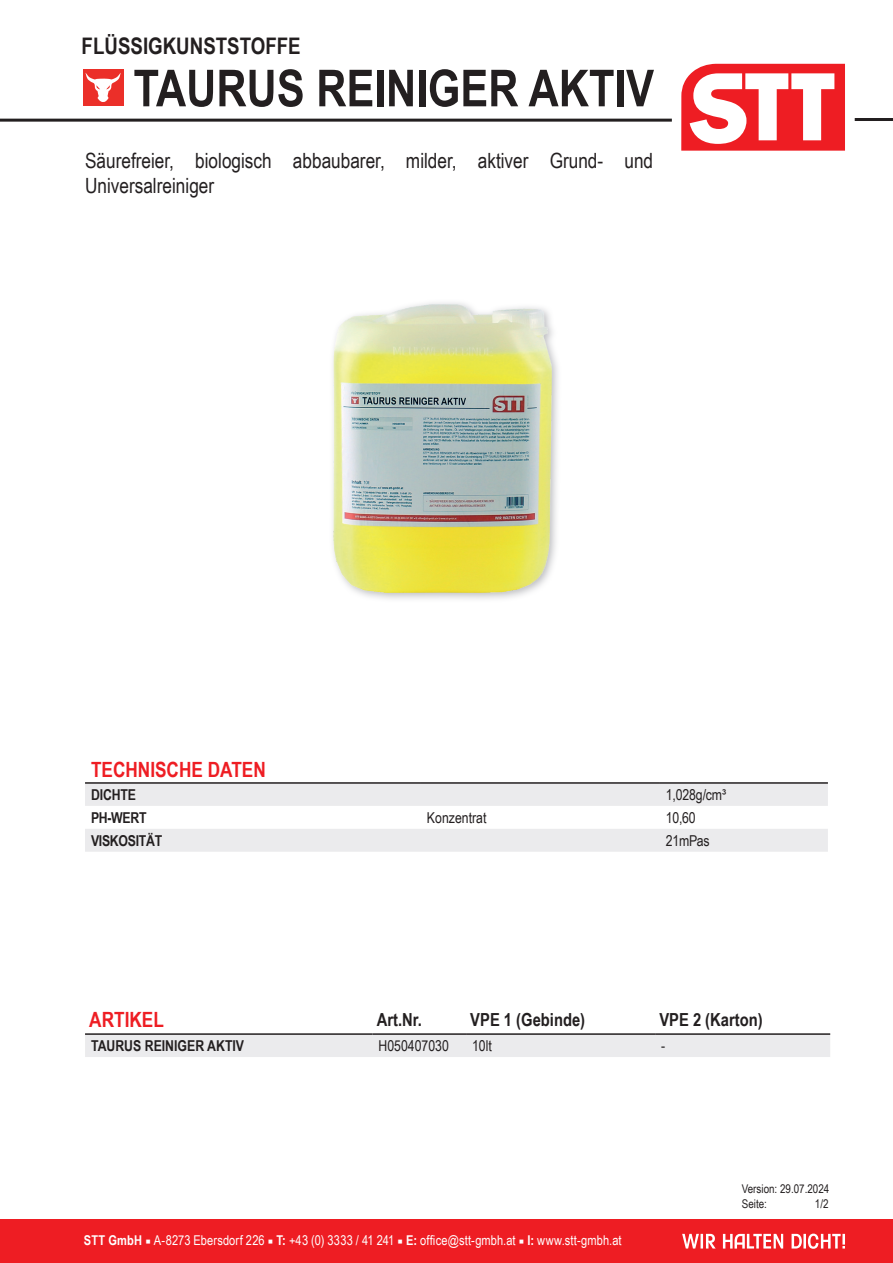
<style>
.page{position:relative;width:893px;height:1263px;background:#fff}
.page>*{position:absolute;margin:0;border:0;box-sizing:border-box;transform-origin:0 0}
.t1{font:700 51px "Arial Narrow";color:#231f20}
.t2{font:700 22.8px "Arial Narrow";color:#231f20}
.t3{font:21px/25.2px "Arial Narrow";color:#231f20}
.t4{font:700 21px "Arial Narrow";color:#ee1d23}
.t5{font:700 18px "Arial Narrow";color:#231f20}
.t6{font:15px "Arial Narrow";color:#231f20}
.t7{font:700 15px "Arial Narrow";letter-spacing:-.01em;color:#231f20}
.t8{font:13.5px "Arial Narrow";letter-spacing:.005em;color:#fff}
.t9{font:12px/15px "Arial Narrow";color:#231f20}
.s1{font-weight:700}
.s2{font-family:"Minion Pro"}
</style>
<div class="page">
<hr style="left:0;top:119px;width:672px;height:3px;background:#231f20">
<hr style="left:855px;top:118px;width:38px;height:3px;background:#231f20">
<svg style="left:85px;top:784px;width:743px;height:68px;fill:#ebebed"></svg>
<hr style="left:85px;top:782px;width:336px;height:2px;background:#231f20">
<hr style="left:421px;top:782px;width:239px;height:2px;background:#231f20">
<hr style="left:660px;top:782px;width:168px;height:2px;background:#231f20">
<div style="left:85px;top:1035px;width:745px;height:22px;background:#ebebed"></div>
<hr style="left:85px;top:1033px;width:287px;height:2px;background:#231f20">
<hr style="left:372px;top:1033px;width:94px;height:2px;background:#231f20">
<hr style="left:466px;top:1033px;width:189px;height:2px;background:#231f20">
<hr style="left:655px;top:1033px;width:175px;height:2px;background:#231f20">
<img style="left:332px;top:302px;width:226px;height:297px">
<div style="left:83px;top:69px;width:41px;height:37px;background:#eb2f29"></div>
<svg style="left:86px;top:73px;width:35px;height:29px"></svg>
<svg style="left:681px;top:64px;width:164px;height:87px"></svg>
<div style="left:0;top:1219px;width:893px;height:44px;background:#ee1d23"></div>
<svg style="left:682px;top:1233px;width:163px;height:16px"></svg>
<h2 class="t2" style="left:82px;top:29px;width:221px">FLÜSSIGKUNSTSTOFFE</h2>
<h1 class="t1" style="left:134px;top:50px;width:522px">TAURUS REINIGER AKTIV</h1>
<h3 class="t3" style="left:85px;top:147px;width:570px">Säurefreier, biologisch abbaubarer, milder, aktiver Grund- und<br>Universalreiniger</h3>
<h3 class="t4" style="left:91px;top:754px;width:176px">TECHNISCHE DATEN</h3>
<p class="t7" style="left:91px;top:783px;width:47px">DICHTE</p>
<p class="t6" style="left:666px;top:783px;width:62px">1,028g/cm³</p>
<p class="t7" style="left:91px;top:806px;width:57px">PH-WERT</p>
<p class="t6" style="left:427px;top:806px;width:61px">Konzentrat</p>
<p class="t6" style="left:666px;top:806px;width:31px">10,60</p>
<p class="t7" style="left:91px;top:829px;width:73px">VISKOSITÄT</p>
<p class="t6" style="left:666px;top:829px;width:45px">21mPas</p>
<h3 class="t4" style="left:89px;top:1004px;width:76px">ARTIKEL</h3>
<h3 class="t5" style="left:377px;top:1006px;width:47px">Art.Nr.</h3>
<h3 class="t5" style="left:470px;top:1006px;width:116px">VPE 1 (Gebinde)</h3>
<h3 class="t5" style="left:659px;top:1006px;width:105px">VPE 2 (Karton)</h3>
<p class="t7" style="left:91px;top:1034px;width:155px">TAURUS REINIGER AKTIV</p>
<p class="t6" style="left:378px;top:1035px;width:72px">H050407030</p>
<p class="t6" style="left:472px;top:1035px;width:21px">10lt</p>
<p class="t6" style="left:661px;top:1035px;width:6px">-</p>
<p class="t8" style="left:84px;top:1230px;width:539px"><span class="s1">STT GmbH</span> <span class="s2">■</span> A-8273 Ebersdorf 226 <span class="s2">■</span> <span class="s1">T:</span> +43 (0) 3333 / 41 241 <span class="s2">■</span> <span class="s1">E:</span> office@stt-gmbh.at <span class="s2">■</span> <span class="s1">I:</span> www.stt-gmbh.at</p>
<p class="t9" style="left:742px;top:1181px;width:89px">Version: 29.07.2024<br>Seite:</p>
<p class="t9" style="left:815px;top:1196px;width:15px">1/2</p>
</div>
